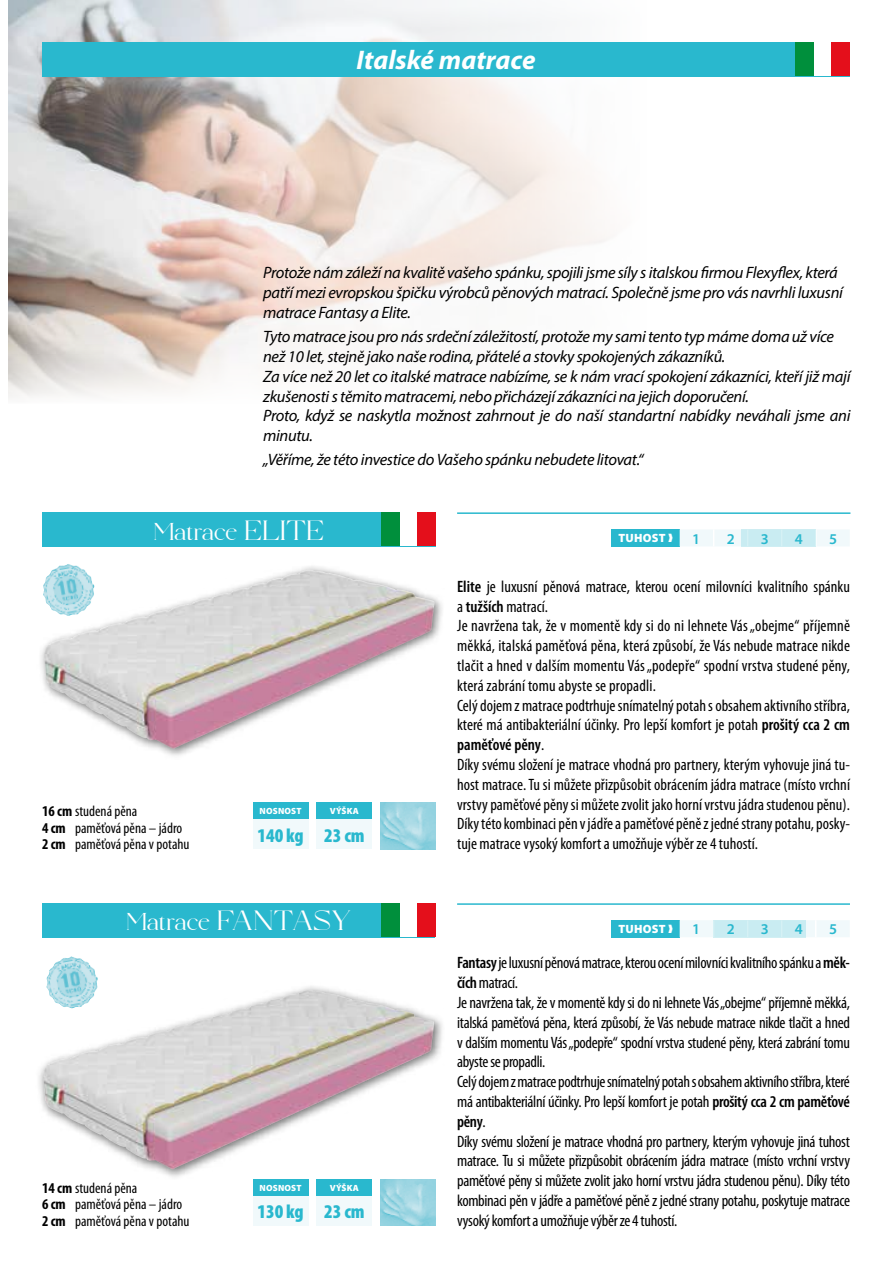
<style>
.page{position:relative;width:893px;height:1263px;background:#fff}
.page>*{position:absolute;margin:0;border:0;box-sizing:border-box;transform-origin:0 0}
.t1{font:italic 700 27px "Myriad Pro";color:#fff}
.t2{font:21px "Kugile";letter-spacing:-.02em;color:#fff}
.t3{font:900 condensed 19.5px "Myriad Pro";color:#29b8ce}
.t4{font:condensed 16.5px/19.8px "Myriad Pro";letter-spacing:-.015em;color:#000}
.t5{font:italic 16.5px/19.8px "Myriad Pro";letter-spacing:-.02em;color:#000}
.t6{font:condensed 15px/16.5px "Myriad Pro";color:#000}
.t7{font:600 15px "Myriad Pro";color:#29b8ce}
.t8{font:900 12px "Myriad Pro";letter-spacing:.02em;color:#fff}
.t9{font:900 9px "Myriad Pro";letter-spacing:.02em;color:#fff}
.s1{font-size:24px}
.s2{font-weight:700}
.s3{font-weight:600}
</style>
<div class="page">
<img style="left:9px;top:0;width:638px;height:334px">
<svg style="left:9px;top:334px;width:305px;height:64px"></svg>
<hr style="left:457px;top:903px;width:393px;height:2px;background:#29b8ce">
<div style="left:43px;top:903px;width:392px;height:34px;background:#29b8ce"></div>
<div style="left:35px;top:983px;width:411px;height:197px;background:#000;opacity:.55"></div>
<img style="left:43px;top:990px;width:391px;height:179px">
<img style="left:44px;top:570px;width:390px;height:179px">
<div style="left:612px;top:529px;width:68px;height:17px;background:#29b8ce"></div>
<div style="left:680px;top:530px;width:170px;height:16px;background:#f1f9fb"></div>
<div style="left:741px;top:529px;width:75px;height:17px;background:#c9ecf2"></div>
<div style="left:253px;top:802px;width:55px;height:17px;background:#29b8ce"></div>
<div style="left:253px;top:819px;width:55px;height:30px;background:#f1f9fb"></div>
<div style="left:317px;top:802px;width:55px;height:17px;background:#29b8ce"></div>
<div style="left:317px;top:819px;width:55px;height:30px;background:#f1f9fb"></div>
<img style="left:380px;top:802px;width:55px;height:47px">
<div style="left:612px;top:920px;width:68px;height:17px;background:#29b8ce"></div>
<svg style="left:680px;top:920px;width:170px;height:17px"></svg>
<div style="left:713px;top:920px;width:93px;height:17px;background:#c9ecf2"></div>
<div style="left:253px;top:1179px;width:55px;height:17px;background:#29b8ce"></div>
<div style="left:253px;top:1196px;width:55px;height:30px;background:#f1f9fb"></div>
<div style="left:317px;top:1179px;width:55px;height:17px;background:#29b8ce"></div>
<div style="left:317px;top:1196px;width:55px;height:30px;background:#f1f9fb"></div>
<img style="left:380px;top:1179px;width:55px;height:47px">
<img style="left:43px;top:564px;width:51px;height:52px">
<img style="left:47px;top:956px;width:51px;height:52px">
<div style="left:42px;top:43px;width:808px;height:34px;background:#29b8ce"></div>
<div style="left:796px;top:43px;width:54px;height:33px;background:#fff"></div>
<div style="left:796px;top:43px;width:18px;height:33px;background:#008f3c"></div>
<div style="left:832px;top:43px;width:18px;height:33px;background:#e40f1b"></div>
<hr style="left:457px;top:512px;width:393px;height:2px;background:#29b8ce">
<div style="left:42px;top:512px;width:393px;height:34px;background:#29b8ce"></div>
<div style="left:381px;top:512px;width:54px;height:34px;background:#fff"></div>
<div style="left:381px;top:512px;width:18px;height:34px;background:#008f3c"></div>
<div style="left:417px;top:512px;width:18px;height:34px;background:#e40f1b"></div>
<div style="left:381px;top:903px;width:54px;height:34px;background:#fff"></div>
<div style="left:381px;top:903px;width:18px;height:34px;background:#008f3c"></div>
<div style="left:417px;top:903px;width:18px;height:34px;background:#e40f1b"></div>
<h1 class="t1" style="left:357px;top:42px;width:180px">Italské matrace</h1>
<p class="t5" style="left:263px;top:263px;width:581px">Protože nám záleží na kvalitě vašeho spánku, spojili jsme síly s italskou firmou Flexyflex, která patří mezi evropskou špičku výrobců pěnových matrací. Společně jsme pro vás navrhli luxusní matrace Fantasy a Elite.</p>
<p class="t5" style="left:263px;top:326px;width:589px">Tyto matrace jsou pro nás srdeční záležitostí, protože my sami tento typ máme doma už více než 10 let, stejně jako naše rodina, přátelé a stovky spokojených zákazníků.<br>Za více než 20 let co italské matrace nabízíme, se k nám vrací spokojení zákazníci, kteří již mají zkušenosti s těmito matracemi, nebo přicházejí zákazníci na jejich doporučení.<br>Proto, když se naskytla možnost zahrnout je do naší standartní nabídky neváhali jsme ani minutu.</p>
<p class="t5" style="left:263px;top:449px;width:382px">„Věříme, že této investice do Vašeho spánku nebudete litovat.“</p>
<p class="t2" style="left:154px;top:520px;width:172px">Matrace <span class="s1">ELITE</span></p>
<p class="t6" style="left:42px;top:803px;width:149px"><span class="s2">16 cm</span> studená pěna<br><span class="s2">4 cm</span> paměťová pěna – jádro<br><span class="s2">2 cm</span> paměťová pěna v potahu</p>
<p class="t9" style="left:259px;top:806px;width:7px">NOS</p>
<p class="t9" style="left:278px;top:806px;width:25px">NOST</p>
<p class="t3" style="left:258px;top:824px;width:47px">140 kg</p>
<p class="t9" style="left:330px;top:806px;width:30px">VÝŠKA</p>
<p class="t3" style="left:324px;top:824px;width:42px">23 cm</p>
<p class="t2" style="left:126px;top:911px;width:227px">Matrace <span class="s1">FANTASY</span></p>
<p class="t6" style="left:42px;top:1179px;width:149px"><span class="s2">14 cm</span> studená pěna<br><span class="s2">6 cm</span> paměťová pěna – jádro<br><span class="s2">2 cm</span> paměťová pěna v potahu</p>
<p class="t9" style="left:259px;top:1183px;width:7px">NOS</p>
<p class="t9" style="left:278px;top:1183px;width:25px">NOST</p>
<p class="t3" style="left:258px;top:1201px;width:47px">130 kg</p>
<p class="t9" style="left:330px;top:1183px;width:30px">VÝŠKA</p>
<p class="t3" style="left:324px;top:1201px;width:42px">23 cm</p>
<p class="t8" style="left:618px;top:532px;width:48px">TUHOST</p>
<p class="t7" style="left:692px;top:529px;width:10px">1</p>
<p class="t7" style="left:727px;top:529px;width:10px">2</p>
<p class="t7" style="left:761px;top:529px;width:10px">3</p>
<p class="t7" style="left:795px;top:529px;width:10px">4</p>
<p class="t7" style="left:829px;top:529px;width:10px">5</p>
<p class="t4" style="left:457px;top:576px;width:394px"><span class="s3">Elite</span> je luxusní pěnová matrace, kterou ocení milovníci kvalitního spánku a <span class="s3">tužších</span> matrací.<br>Je navržena tak, že v momentě kdy si do ni lehnete Vás „obejme“ příjemně měkká, italská paměťová pěna, která způsobí, že Vás nebude matrace nikde tlačit a hned v dalším momentu Vás „podepře“ spodní vrstva studené pěny, která zabrání tomu abyste se propadli.<br>Celý dojem z matrace podtrhuje snímatelný potah s obsahem aktivního stříbra, které má antibakteriální účinky. Pro lepší komfort je potah <span class="s3">prošitý cca 2 cm paměťové pěny</span>.<br>Díky svému složení je matrace vhodná pro partnery, kterým vyhovuje jiná tu&shy;host matrace. Tu si můžete přizpůsobit obrácením jádra matrace (místo vrchní vrstvy paměťové pěny si můžete zvolit jako horní vrstvu jádra studenou pěnu).<br>Díky této kombinaci pěn v jádře a paměťové pěně z jedné strany potahu, posky&shy;tuje matrace vysoký komfort a umožňuje výběr ze 4 tuhostí.</p>
<p class="t8" style="left:618px;top:922px;width:48px">TUHOST</p>
<p class="t7" style="left:692px;top:920px;width:10px">1</p>
<p class="t7" style="left:727px;top:920px;width:10px">2</p>
<p class="t7" style="left:761px;top:920px;width:10px">3</p>
<p class="t7" style="left:795px;top:920px;width:10px">4</p>
<p class="t7" style="left:829px;top:920px;width:10px">5</p>
<p class="t4" style="left:457px;top:953px;width:394px"><span class="s3">Fantasy</span> je luxusní pěnová matrace, kterou ocení milovníci kvalitního spánku a <span class="s3">měk&shy;čích</span> matrací.<br>Je navržena tak, že v momentě kdy si do ni lehnete Vás „obejme“ příjemně měkká, italská paměťová pěna, která způsobí, že Vás nebude matrace nikde tlačit a hned v dalším momentu Vás „podepře“ spodní vrstva studené pěny, která zabrání tomu abyste se propadli.<br>Celý dojem z matrace podtrhuje snímatelný potah s obsahem aktivního stříbra, které má antibakteriální účinky. Pro lepší komfort je potah <span class="s3">prošitý cca 2 cm paměťové pěny</span>.<br>Díky svému složení je matrace vhodná pro partnery, kterým vyhovuje jiná tuhost matrace. Tu si můžete přizpůsobit obrácením jádra matrace (místo vrchní vrstvy paměťové pěny si můžete zvolit jako horní vrstvu jádra studenou pěnu). Díky této kombinaci pěn v jádře a paměťové pěně z jedné strany potahu, poskytuje matrace vysoký komfort a umožňuje výběr ze 4 tuhostí.</p>
</div>
